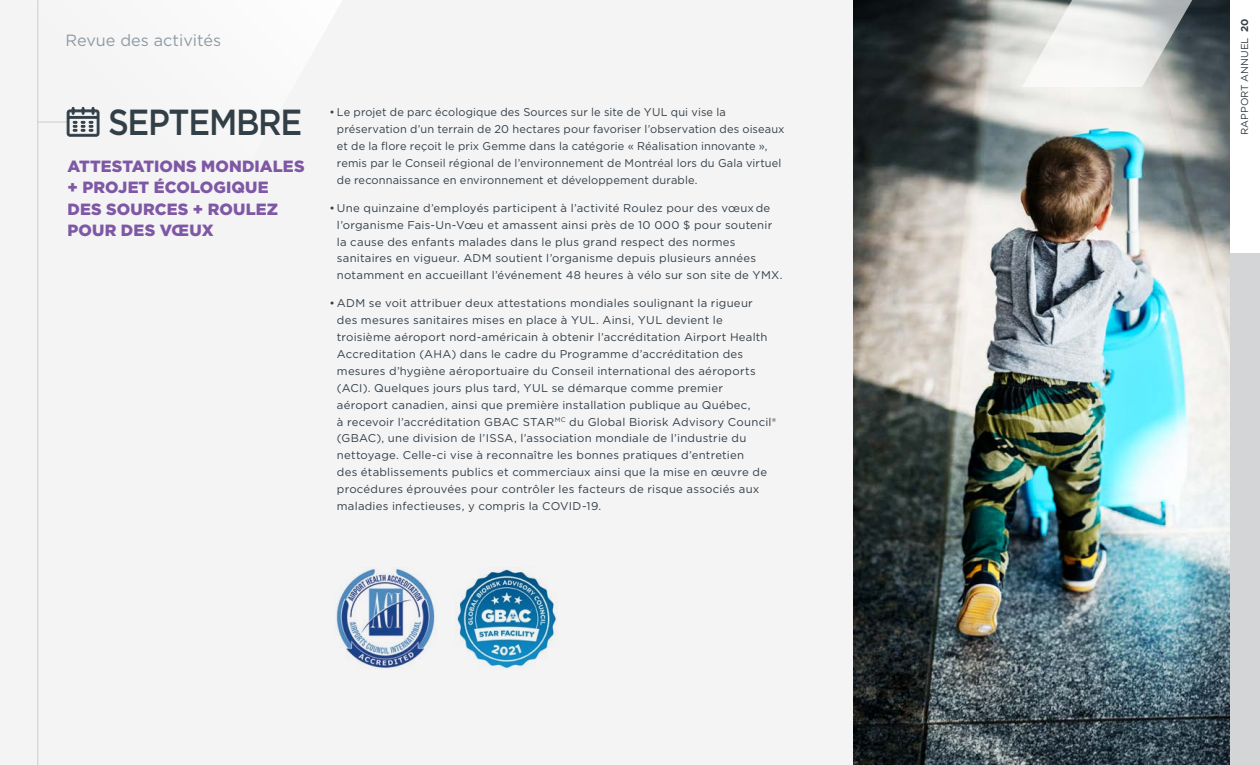
<style>
.page{position:relative;width:1260px;height:765px;background:#fff}
.page>*{position:absolute;margin:0;border:0;box-sizing:border-box;transform-origin:0 0}
.t1{font:500 36.25px "Gotham";letter-spacing:-.04em;color:#333f47;scale:.9 1}
.t2{font:900 16.25px/21.2px "Gotham";letter-spacing:.005em;color:#7f58a5}
.t3{font:16.25px "Gotham";color:#8e9ba3}
.t4{font:11.25px/16.9px "Gotham";letter-spacing:.02em;color:#333f47}
.t5{font:10px "Gotham";color:#333f47}
.s1{font-weight:700}
</style>
<div class="page">
<div style="left:0;top:0;width:1229px;height:765px;background:#f4f4f5"></div>
<div style="left:1229px;top:253px;width:31px;height:512px;background:#d3d5d6"></div>
<img style="left:455px;top:567px;width:102px;height:102px">
<img style="left:460px;top:572px;width:93px;height:93px;border-radius:47px">
<img style="left:336px;top:568px;width:99px;height:101px">
<hr style="left:37px;top:0;width:1px;height:765px;background:#ccc">
<hr style="left:37px;top:122px;width:31px;height:1px;background:#ccc">
<img style="left:853px;top:0;width:376px;height:765px">
<svg style="left:67px;top:107px;width:33px;height:30px"></svg>
<svg style="left:1022px;top:0;width:205px;height:87px"></svg>
<h2 class="t3" style="left:66px;top:30px;width:157px">Revue des activités</h2>
<h1 class="t1" style="left:108px;top:99px;width:218px">SEPTEMBRE</h1>
<p class="t4" style="left:337px;top:103px;width:449px;text-indent:-7px">• Le projet de parc écologique des Sources sur le site de YUL qui vise la préservation d’un terrain de 20 hectares pour favoriser l’observation des oiseaux et de la flore reçoit le prix Gemme dans la catégorie « Réalisation innovante », remis par le Conseil régional de l’environnement de Montréal lors du Gala virtuel de reconnaissance en environnement et développement durable.</p>
<p class="t4" style="left:337px;top:199px;width:447px;text-indent:-7px">• Une quinzaine d’employés participent à l’activité Roulez pour des vœux de l’organisme Fais-Un-Vœu et amassent ainsi près de 10 000 $ pour soutenir la cause des enfants malades dans le plus grand respect des normes sanitaires en vigueur. ADM soutient l’organisme depuis plusieurs années notamment en accueillant l’événement 48 heures à vélo sur son site de YMX.</p>
<p class="t4" style="left:337px;top:295px;width:441px;text-indent:-7px">• ADM se voit attribuer deux attestations mondiales soulignant la rigueur<br>des mesures sanitaires mises en place à YUL. Ainsi, YUL devient le troisième aéroport nord-américain à obtenir l’accréditation Airport Health Accreditation (AHA) dans le cadre du Programme d’accréditation des mesures d’hygiène aéroportuaire du Conseil international des aéroports (ACI). Quelques jours plus tard, YUL se démarque comme premier aéroport canadien, ainsi que première installation publique au Québec,<br>à recevoir l’accréditation GBAC STAR<sup>MC</sup> du Global Biorisk Advisory Council® (GBAC), une division de l’ISSA, l’association mondiale de l’industrie du nettoyage. Celle-ci vise à reconnaître les bonnes pratiques d’entretien<br>des établissements publics et commerciaux ainsi que la mise en œuvre de procédures éprouvées pour contrôler les facteurs de risque associés aux maladies infectieuses, y compris la COVID-19.</p>
<h2 class="t2" style="left:68px;top:155px;width:239px">ATTESTATIONS MONDIALES + PROJET ÉCOLOGIQUE<br>DES SOURCES + ROULEZ<br>POUR DES VŒUX</h2>
<p class="t5" style="left:1238px;top:135px;width:118px;rotate:-90deg">RAPPORT ANNUEL <span class="s1">20</span></p>
</div>
